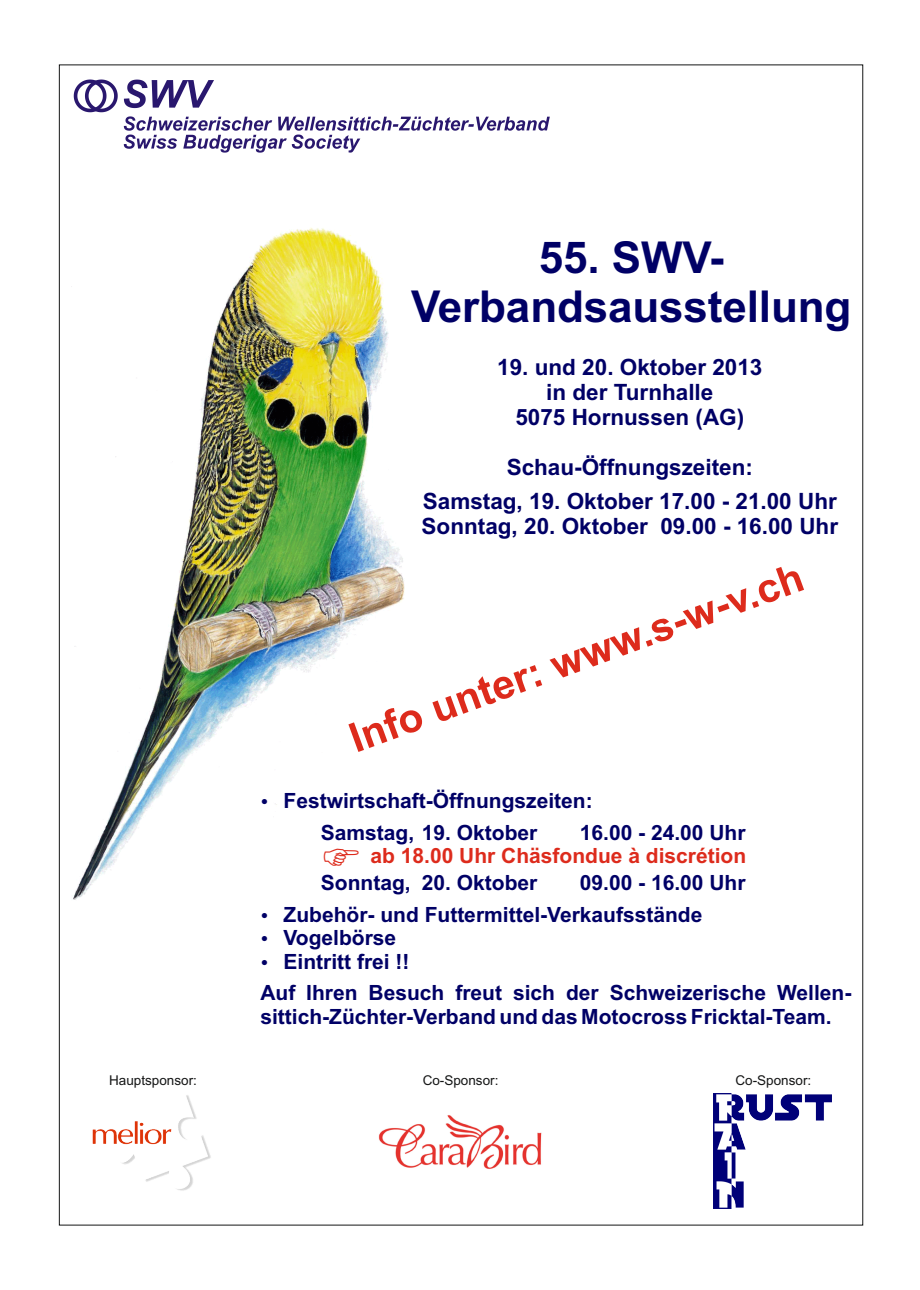
<style>
.page{position:relative;width:920px;height:1290px;background:#fff}
.page>*{position:absolute;margin:0;border:0;box-sizing:border-box;transform-origin:0 0}
.t1{font:700 43.95px/49.2px "Arial";letter-spacing:-.005em;color:#006;text-align:center}
.t2{font:700 40.95px "Arial";color:#dd2b1c}
.t3{font:700 22.5px/25.2px "Arial";color:#006;text-align:center}
.t4{font:700 21px/31.8px "Arial";color:#006}
.t5{font:700 21px "Arial";color:#dd2b1c}
.t6{font:13.5px "Arial";color:#151616}
</style>
<div class="page">
<img style="left:71px;top:227px;width:334px;height:673px">
<svg style="left:124px;top:80px;width:90px;height:28px"></svg>
<svg style="left:124px;top:116px;width:426px;height:37px"></svg>
<svg style="left:74px;top:80px;width:44px;height:32px"></svg>
<img style="left:714px;top:1094px;width:118px;height:115px">
<img style="left:378px;top:1115px;width:164px;height:54px">
<img style="left:92px;top:1095px;width:119px;height:96px">
<svg style="left:262px;top:798px;width:5px;height:6px"></svg>
<svg style="left:324px;top:848px;width:35px;height:17px"></svg>
<h1 class="t1" style="left:411px;top:237px;width:442px">55. SWV-<br>Verbandsausstellung</h1>
<p class="t3" style="left:497px;top:356px;width:267px">19. und 20. Oktober 2013 in der Turnhalle<br>5075 Hornussen (AG)</p>
<p class="t3" style="left:423px;top:452px;width:415px;line-height:33.5px">Schau-Öffnungszeiten:<br>Samstag, 19. Oktober 17.00 - 21.00 Uhr</p>
<p class="t3" style="left:422px;top:515px;width:418px">Sonntag, 20. Oktober 09.00 - 16.00 Uhr</p>
<h2 class="t2" style="left:346px;top:725px;width:481px;rotate:-20deg">Info unter: www.s-w-v.ch</h2>
<p class="t4" style="left:321px;top:786px;width:273px;text-indent:-37px">Festwirtschaft-Öffnungszeiten:<br>Samstag, 19. Oktober</p>
<p class="t4" style="left:580px;top:818px;width:167px">16.00 - 24.00 Uhr</p>
<p class="t5" style="left:370px;top:848px;width:377px">ab 18.00 Uhr Chäsfondue à discrétion</p>
<p class="t4" style="left:321px;top:868px;width:218px">Sonntag, 20. Oktober</p>
<p class="t4" style="left:283px;top:868px;width:464px;text-indent:296px">09.00 - 16.00 Uhr<br>Zubehör- und Futtermittel-Verkaufsstände</p>
<p class="t4" style="left:283px;top:928px;width:127px;line-height:23.4px">Vogelbörse<br>Eintritt frei !!</p>
<p class="t4" style="left:260px;top:983px;width:592px;line-height:23.4px">Auf Ihren Besuch freut sich der Schweizerische Wellen&shy;sittich-Züchter-Verband und das Motocross Fricktal-Team.</p>
<p class="t6" style="left:109px;top:1075px;width:89px">Hauptsponsor:</p>
<p class="t6" style="left:423px;top:1075px;width:77px">Co-Sponsor:</p>
<p class="t6" style="left:735px;top:1075px;width:77px">Co-Sponsor:</p>
</div>
